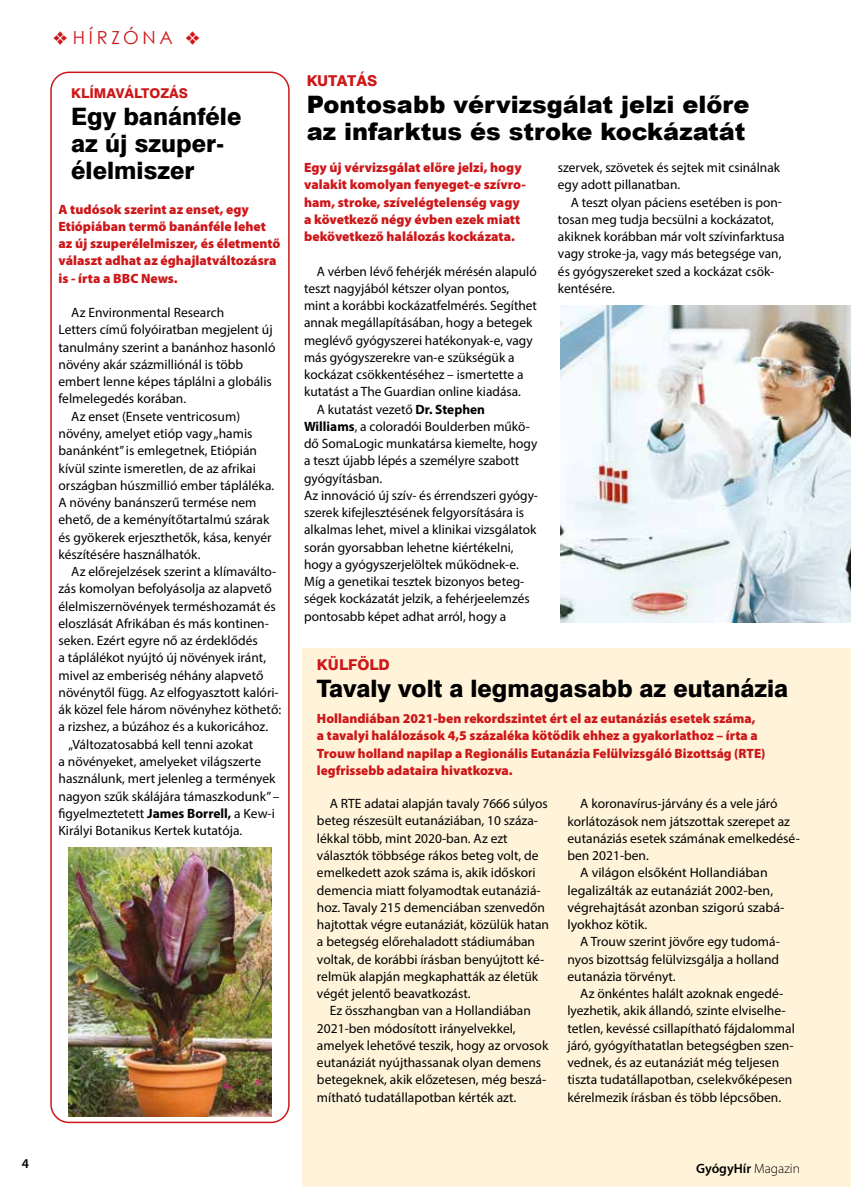
<style>
.page{position:relative;width:851px;height:1187px;background:#fff}
.page>*{position:absolute;margin:0;border:0;box-sizing:border-box;transform-origin:0 0}
.t1{font:800 24px/27px "Swiss 721 BT";color:#000}
.t2{font:900 24px/27px "Arial";color:#000}
.t3{font:18px "Astro Sky Century Gothic Font";letter-spacing:.21em;color:#cd1719}
.t4{font:800 15px "Swiss 721 BT";letter-spacing:-.02em;color:#cd1719}
.t5{font:800 15px "Swiss 721 BT";color:#cd1719}
.t6{font:13.5px/17.2px "Myriad Pro";color:#000}
.t7{font:900 13.5px/17.2px "Myriad Pro";color:#cd1719}
.t8{font:600 13.5px "Myriad Pro";color:#000}
.t9{font:800 13.5px "Swiss 721 BT";color:#cd1719}
.s1{font-weight:700}
.s2{font-weight:300}
</style>
<div class="page">
<div style="left:50px;top:72px;width:239px;height:1051px;border:2px solid #cd1719;border-radius:18px"></div>
<div style="left:302px;top:648px;width:548px;height:538px;background:#fff4da"></div>
<img style="left:69px;top:847px;width:202px;height:269px">
<img style="left:560px;top:306px;width:290px;height:316px">
<p class="t8" style="left:22px;top:1154px;width:9px">4</p>
<h2 class="t3" style="left:53px;top:25px;width:149px">❖HÍRZÓNA ❖</h2>
<p class="t9" style="left:71px;top:85px;width:118px">KLÍMAVÁLTOZÁS</p>
<h1 class="t1" style="left:71px;top:103px;width:171px">Egy banánféle az új szuper&shy;élelmiszer</h1>
<p class="t7" style="left:58px;top:200px;width:223px">A tudósok szerint az enset, egy<br>Etiópiában termő banánféle lehet az új szuperélelmiszer, és életmentő választ adhat az éghajlatváltozásra is - írta a BBC News.</p>
<p class="t6" style="left:71px;top:304px;width:154px">Az Environmental Research</p>
<p class="t6" style="left:58px;top:321px;width:215px">Letters című folyóiratban megjelent új</p>
<p class="t6" style="left:58px;top:338px;width:218px">tanulmány szerint a banánhoz hasonló</p>
<p class="t6" style="left:58px;top:355px;width:186px">növény akár százmilliónál is több</p>
<p class="t6" style="left:58px;top:373px;width:215px">embert lenne képes táplálni a globális</p>
<p class="t6" style="left:58px;top:390px;width:129px">felmelegedés korában.</p>
<p class="t6" style="left:71px;top:407px;width:170px">Az enset (Ensete ventricosum)</p>
<p class="t6" style="left:58px;top:424px;width:195px">növény, amelyet etióp vagy „hamis</p>
<p class="t6" style="left:58px;top:442px;width:200px">banánként” is emlegetnek, Etiópián</p>
<p class="t6" style="left:58px;top:459px;width:199px">kívül szinte ismeretlen, de az afrikai</p>
<p class="t6" style="left:58px;top:476px;width:217px">országban húszmillió ember tápláléka.</p>
<p class="t6" style="left:58px;top:493px;width:199px">A növény banánszerű termése nem</p>
<p class="t6" style="left:58px;top:511px;width:212px">ehető, de a keményítőtartalmú szárak</p>
<p class="t6" style="left:58px;top:528px;width:214px">és gyökerek erjeszthetők, kása, kenyér</p>
<p class="t6" style="left:58px;top:545px;width:143px">készítésére használhatók.</p>
<p class="t6" style="left:71px;top:562px;width:206px">Az előrejelzések szerint a klímaválto-</p>
<p class="t6" style="left:58px;top:580px;width:215px">zás komolyan befolyásolja az alapvető</p>
<p class="t6" style="left:58px;top:597px;width:219px">élelmiszernövények terméshozamát és</p>
<p class="t6" style="left:58px;top:614px;width:212px">eloszlását Afrikában és más kontinen-</p>
<p class="t6" style="left:58px;top:631px;width:201px">seken. Ezért egyre nő az érdeklődés</p>
<p class="t6" style="left:58px;top:649px;width:209px">a táplálékot nyújtó új növények iránt,</p>
<p class="t6" style="left:58px;top:666px;width:206px">mivel az emberiség néhány alapvető</p>
<p class="t6" style="left:58px;top:683px;width:222px">növénytől függ. Az elfogyasztott kalóri-</p>
<p class="t6" style="left:58px;top:700px;width:224px">ák közel fele három növényhez köthető:</p>
<p class="t6" style="left:58px;top:718px;width:211px">a rizshez, a búzához és a kukoricához.</p>
<p class="t6" style="left:68px;top:735px;width:186px">„Változatosabbá kell tenni azokat</p>
<p class="t6" style="left:58px;top:752px;width:204px">a növényeket, amelyeket világszerte</p>
<p class="t6" style="left:58px;top:769px;width:218px">használunk, mert jelenleg a termények</p>
<p class="t6" style="left:58px;top:787px;width:222px">nagyon szűk skálájára támaszkodunk” –</p>
<p class="t6" style="left:58px;top:804px;width:218px">figyelmeztetett <span class="s1">James Borrell,</span> a Kew-i</p>
<p class="t6" style="left:58px;top:821px;width:185px">Királyi Botanikus Kertek kutatója.</p>
<p class="t4" style="left:307px;top:72px;width:72px">KUTATÁS</p>
<h1 class="t2" style="left:307px;top:90px;width:444px">Pontosabb vérvizsgálat jelzi előre az infarktus és stroke kockázatát</h1>
<p class="t7" style="left:304px;top:158px;width:223px">Egy új vérvizsgálat előre jelzi, hogy valakit komolyan fenyeget-e szívro&shy;ham, stroke, szívelégtelenség vagy a következő négy évben ezek miatt bekövetkező halálozás kockázata.</p>
<p class="t6" style="left:317px;top:262px;width:221px">A vérben lévő fehérjék mérésén alapuló</p>
<p class="t6" style="left:304px;top:279px;width:207px">teszt nagyjából kétszer olyan pontos,</p>
<p class="t6" style="left:304px;top:297px;width:234px">mint a korábbi kockázatfelmérés. Segíthet</p>
<p class="t6" style="left:304px;top:314px;width:230px">annak megállapításában, hogy a betegek</p>
<p class="t6" style="left:304px;top:331px;width:230px">meglévő gyógyszerei hatékonyak-e, vagy</p>
<p class="t6" style="left:304px;top:348px;width:212px">más gyógyszerekre van-e szükségük a</p>
<p class="t6" style="left:304px;top:366px;width:221px">kockázat csökkentéséhez – ismertette a</p>
<p class="t6" style="left:304px;top:383px;width:218px">kutatást a The Guardian online kiadása.</p>
<p class="t6" style="left:317px;top:400px;width:170px">A kutatást vezető <span class="s1">Dr. Stephen</span></p>
<p class="t6" style="left:304px;top:417px;width:227px"><span class="s1">Williams</span>, a coloradói Boulderben műkö-</p>
<p class="t6" style="left:304px;top:435px;width:235px">dő SomaLogic munkatársa kiemelte, hogy</p>
<p class="t6" style="left:304px;top:452px;width:217px">a teszt újabb lépés a személyre szabott</p>
<p class="t6" style="left:304px;top:469px;width:80px">gyógyításban.</p>
<p class="t6" style="left:304px;top:486px;width:235px">Az innováció új szív- és érrendszeri gyógy-</p>
<p class="t6" style="left:304px;top:504px;width:221px">szerek kifejlesztésének felgyorsítására is</p>
<p class="t6" style="left:304px;top:521px;width:234px">alkalmas lehet, mivel a klinikai vizsgálatok</p>
<p class="t6" style="left:304px;top:538px;width:211px">során gyorsabban lehetne kiértékelni,</p>
<p class="t6" style="left:304px;top:555px;width:216px">hogy a gyógyszerjelöltek működnek-e.</p>
<p class="t6" style="left:304px;top:573px;width:222px">Míg a genetikai tesztek bizonyos beteg-</p>
<p class="t6" style="left:304px;top:590px;width:227px">ségek kockázatát jelzik, a fehérjeelemzés</p>
<p class="t6" style="left:304px;top:607px;width:204px">pontosabb képet adhat arról, hogy a</p>
<p class="t6" style="left:558px;top:159px;width:223px">szervek, szövetek és sejtek mit csinálnak egy adott pillanatban.</p>
<p class="t6" style="left:558px;top:193px;width:228px;text-indent:13px">A teszt olyan páciens esetében is pon&shy;tosan meg tudja becsülni a kockázatot, akiknek korábban már volt szívinfarktusa vagy stroke-ja, vagy más betegsége van, és gyógyszereket szed a kockázat csök&shy;kentésére.</p>
<p class="t5" style="left:317px;top:655px;width:74px">KÜLFÖLD</p>
<h1 class="t1" style="left:317px;top:674px;width:472px">Tavaly volt a legmagasabb az eutanázia</h1>
<p class="t7" style="left:317px;top:709px;width:450px">Hollandiában 2021-ben rekordszintet ért el az eutanáziás esetek száma, a tavalyi halálozások 4,5 százaléka kötődik ehhez a gyakorlathoz – írta a Trouw holland napilap a Regionális Eutanázia Felülvizsgáló Bizottság (RTE) legfrissebb adataira hivatkozva.</p>
<p class="t6" style="left:317px;top:794px;width:233px;text-indent:13px">A RTE adatai alapján tavaly 7666 súlyos beteg részesült eutanáziában, 10 száza&shy;lékkal több, mint 2020-ban. Az ezt választók többsége rákos beteg volt, de emelkedett azok száma is, akik időskori demencia miatt folyamodtak eutanáziá&shy;hoz. Tavaly 215 demenciában szenvedőn hajtottak végre eutanáziát, közülük hatan a betegség előrehaladott stádiumában voltak, de korábbi írásban benyújtott ké&shy;relmük alapján megkaphatták az életük végét jelentő beavatkozást.</p>
<p class="t6" style="left:317px;top:1001px;width:233px;text-indent:13px">Ez összhangban van a Hollandiában 2021-ben módosított irányelvekkel, amelyek lehetővé teszik, hogy az orvosok eutanáziát nyújthassanak olyan demens betegeknek, akik előzetesen, még beszá&shy;mítható tudatállapotban kérték azt.</p>
<p class="t6" style="left:580px;top:794px;width:199px">A koronavírus-járvány és a vele járó</p>
<p class="t6" style="left:567px;top:812px;width:224px">korlátozások nem játszottak szerepet az</p>
<p class="t6" style="left:567px;top:829px;width:234px">eutanáziás esetek számának emelkedésé-</p>
<p class="t6" style="left:567px;top:846px;width:83px">ben 2021-ben.</p>
<p class="t6" style="left:580px;top:863px;width:189px">A világon elsőként Hollandiában</p>
<p class="t6" style="left:567px;top:881px;width:207px">legalizálták az eutanáziát 2002-ben,</p>
<p class="t6" style="left:567px;top:898px;width:218px">végrehajtását azonban szigorú szabá-</p>
<p class="t6" style="left:567px;top:915px;width:81px">lyokhoz kötik.</p>
<p class="t6" style="left:580px;top:932px;width:201px">A Trouw szerint jövőre egy tudomá-</p>
<p class="t6" style="left:567px;top:950px;width:213px">nyos bizottság felülvizsgálja a holland</p>
<p class="t6" style="left:567px;top:967px;width:110px">eutanázia törvényt.</p>
<p class="t6" style="left:580px;top:984px;width:204px">Az önkéntes halált azoknak engedé-</p>
<p class="t6" style="left:567px;top:1001px;width:220px">lyezhetik, akik állandó, szinte elviselhe-</p>
<p class="t6" style="left:567px;top:1019px;width:229px">tetlen, kevéssé csillapítható fájdalommal</p>
<p class="t6" style="left:567px;top:1036px;width:227px">járó, gyógyíthatatlan betegségben szen-</p>
<p class="t6" style="left:567px;top:1053px;width:213px">vednek, és az eutanáziát még teljesen</p>
<p class="t6" style="left:567px;top:1070px;width:226px">tiszta tudatállapotban, cselekvőképesen</p>
<p class="t6" style="left:567px;top:1088px;width:215px">kérelmezik írásban és több lépcsőben.</p>
<p class="t8" style="left:696px;top:1159px;width:105px">GyógyHír <span class="s2">Magazin</span></p>
</div>
